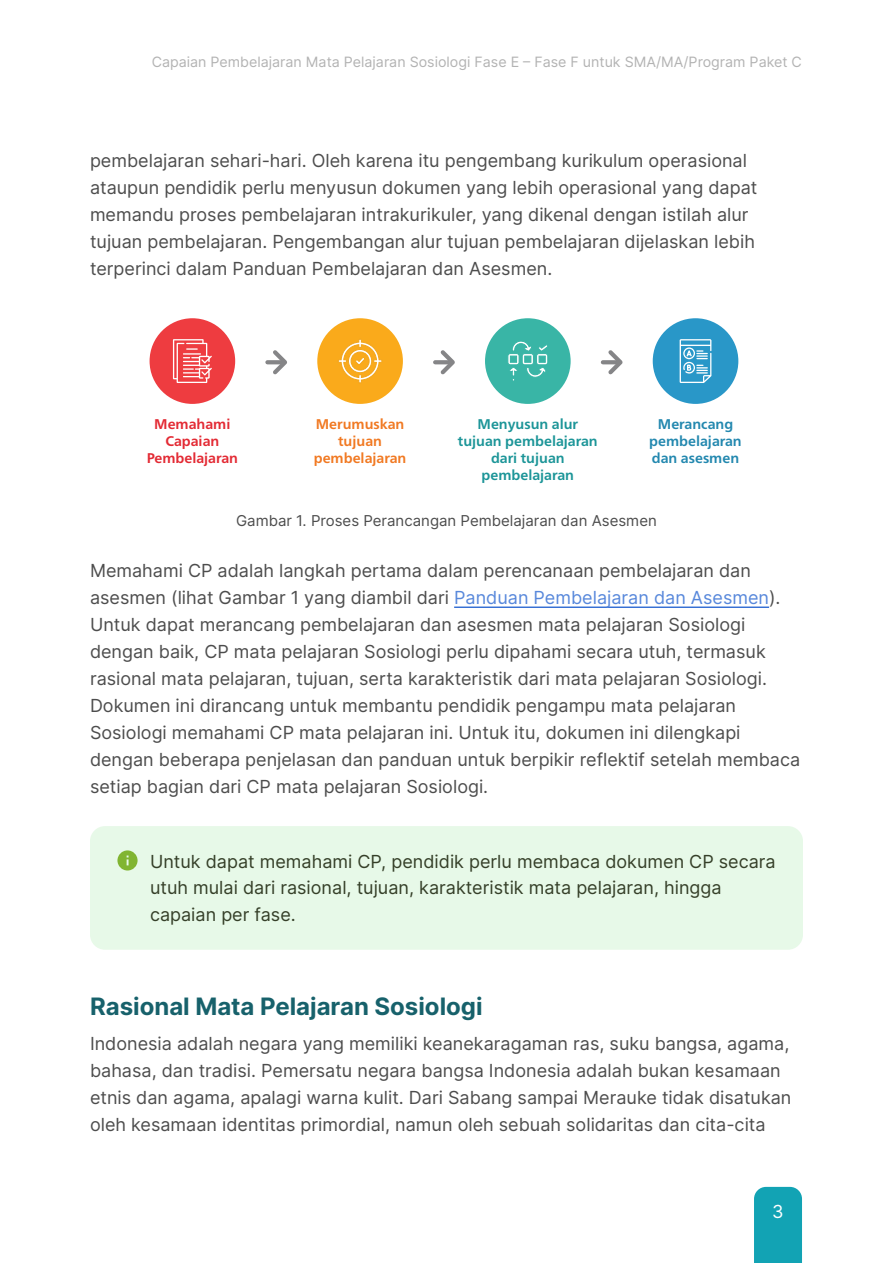
<style>
.page{position:relative;width:893px;height:1263px;background:#fff}
.page>*{position:absolute;margin:0;border:0;box-sizing:border-box;transform-origin:0 0}
.Heading_1{font:700 24px "Inter";color:#17616b}
.t1{font:18px/26.8px "Inter";color:#4d4d4d}
.Biru{font:18px/26.8px "Inter";color:#353f28}
.t2{font:18px "Inter";color:#fff}
.Caption_Gambar{font:15px "Inter";color:#4d4d4d}
.t3{font:14.25px "Inter";color:#b3b3b3}
.t4{font:700 14.1px/17px "Neue Frutiger World";color:#1c9598;text-align:center}
.t5{font:700 14.1px/17px "Neue Frutiger World";color:#2388af;text-align:center}
.t6{font:700 14.1px/17px "Neue Frutiger World";color:#f17922;text-align:center}
.t7{font:700 14.1px/17px "Neue Frutiger World";color:#e32a34;text-align:center}
.s1{color:#5888db}
</style>
<div class="page">
<div style="left:754px;top:1187px;width:48px;height:76px;background:#12a3b4"></div>
<hr style="left:454px;top:607px;width:315px;height:1px;background:#15c">
<div style="left:90px;top:826px;width:713px;height:124px;background:#e7f9e8;border-radius:15px"></div>
<div style="left:150px;top:318px;width:85px;height:86px;background:#ee3c40;border-radius:50%"></div>
<div style="left:317px;top:318px;width:86px;height:86px;background:#faaa1b;border-radius:50%"></div>
<div style="left:485px;top:318px;width:86px;height:86px;background:#39b5a6;border-radius:50%"></div>
<div style="left:653px;top:318px;width:85px;height:86px;background:#2997c8;border-radius:50%"></div>
<svg style="left:173px;top:339px;width:39px;height:44px"></svg>
<svg style="left:338px;top:339px;width:44px;height:44px"></svg>
<svg style="left:507px;top:318px;width:42px;height:63px"></svg>
<svg style="left:680px;top:339px;width:31px;height:44px"></svg>
<svg style="left:269px;top:350px;width:18px;height:25px"></svg>
<svg style="left:267px;top:360px;width:16px;height:4px"></svg>
<svg style="left:437px;top:350px;width:18px;height:25px"></svg>
<svg style="left:435px;top:360px;width:15px;height:4px"></svg>
<svg style="left:604px;top:350px;width:19px;height:25px"></svg>
<svg style="left:603px;top:360px;width:15px;height:4px"></svg>
<svg style="left:117px;top:850px;width:21px;height:20px"></svg>
<p class="t3" style="left:152px;top:51px;width:652px">Capaian Pembelajaran Mata Pelajaran Sosiologi Fase E – Fase F untuk SMA/MA/Program Paket C</p>
<p class="t1" style="left:90px;top:147px;width:669px">pembelajaran sehari-hari. Oleh karena itu pengembang kurikulum operasional ataupun pendidik perlu menyusun dokumen yang lebih operasional yang dapat memandu proses pembelajaran intrakurikuler, yang dikenal dengan istilah alur tujuan pembelajaran. Pengembangan alur tujuan pembelajaran dijelaskan lebih terperinci dalam Panduan Pembelajaran dan Asesmen.</p>
<p class="t7" style="left:147px;top:415px;width:93px">Memahami<br>Capaian<br>Pembelajaran</p>
<p class="t6" style="left:314px;top:415px;width:94px">Merumuskan tujuan pembelajaran</p>
<p class="t4" style="left:458px;top:415px;width:141px">Menyusun alur tujuan pembelajaran dari tujuan pembelajaran</p>
<p class="t5" style="left:649px;top:415px;width:94px">Merancang pembelajaran dan asesmen</p>
<p class="Caption_Gambar" style="left:236px;top:510px;width:422px">Gambar 1. Proses Perancangan Pembelajaran dan Asesmen</p>
<p class="t1" style="left:90px;top:557px;width:712px">Memahami CP adalah langkah pertama dalam perencanaan pembelajaran dan asesmen (lihat Gambar 1 yang diambil dari <span class="s1">Panduan Pembelajaran dan Asesmen</span>).<br>Untuk dapat merancang pembelajaran dan asesmen mata pelajaran Sosiologi dengan baik, CP mata pelajaran Sosiologi perlu dipahami secara utuh, termasuk rasional mata pelajaran, tujuan, serta karakteristik dari mata pelajaran Sosiologi.<br>Dokumen ini dirancang untuk membantu pendidik pengampu mata pelajaran Sosiologi memahami CP mata pelajaran ini. Untuk itu, dokumen ini dilengkapi dengan beberapa penjelasan dan panduan untuk berpikir reflektif setelah membaca setiap bagian dari CP mata pelajaran Sosiologi.</p>
<p class="Biru" style="left:150px;top:847px;width:627px">Untuk dapat memahami CP, pendidik perlu membaca dokumen CP secara utuh mulai dari rasional, tujuan, karakteristik mata pelajaran, hingga capaian per fase.</p>
<p class="Heading_1" style="left:90px;top:988px;width:394px">Rasional Mata Pelajaran Sosiologi</p>
<p class="t1" style="left:90px;top:1030px;width:703px">Indonesia adalah negara yang memiliki keanekaragaman ras, suku bangsa, agama, bahasa, dan tradisi. Pemersatu negara bangsa Indonesia adalah bukan kesamaan etnis dan agama, apalagi warna kulit. Dari Sabang sampai Merauke tidak disatukan oleh kesamaan identitas primordial, namun oleh sebuah solidaritas dan cita-cita</p>
<p class="t2" style="left:772px;top:1198px;width:13px">3</p>
</div>
